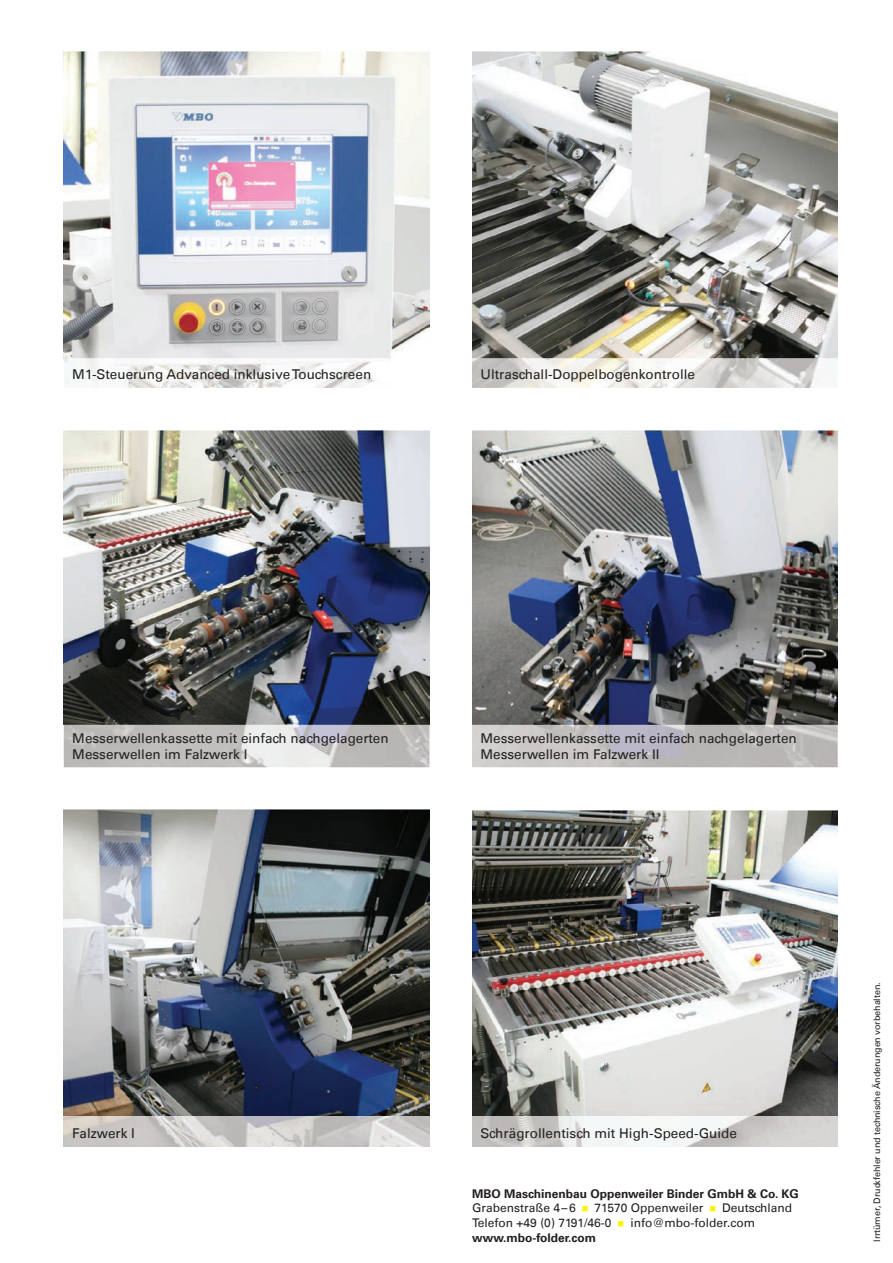
<style>
.page{position:relative;width:893px;height:1263px;background:#fff}
.page>*{position:absolute;margin:0;border:0;box-sizing:border-box;transform-origin:0 0}
.t1{font:13.5px/16.2px "Univers LT";color:#231f20}
.t2{font:12px/14.5px "Univers LT";color:#231f20}
.t3{font:9px "Univers LT";letter-spacing:-.01em;color:#231f20}
.s1{font-weight:700}
.s2{color:#fff101}
</style>
<div class="page">
<img style="left:472px;top:811px;width:366px;height:306px">
<img style="left:64px;top:810px;width:365px;height:307px">
<img style="left:64px;top:430px;width:365px;height:295px">
<img style="left:472px;top:430px;width:366px;height:295px">
<img style="left:472px;top:51px;width:366px;height:307px">
<img style="left:64px;top:51px;width:365px;height:307px">
<svg style="left:63px;top:358px;width:775px;height:30px"></svg>
<svg style="left:63px;top:725px;width:775px;height:42px;background:#c7c5c5"></svg>
<svg style="left:63px;top:1117px;width:775px;height:30px"></svg>
<p class="t1" style="left:72px;top:367px;width:300px">M1-Steuerung Advanced inklusive Touchscreen</p>
<p class="t1" style="left:480px;top:367px;width:216px">Ultraschall-Doppelbogenkontrolle</p>
<p class="t1" style="left:72px;top:730px;width:318px">Messerwellenkassette mit einfach nachgelagerten<br>Messerwellen im Falzwerk I</p>
<p class="t1" style="left:480px;top:730px;width:318px">Messerwellenkassette mit einfach nachgelagerten<br>Messerwellen im Falzwerk II</p>
<p class="t1" style="left:72px;top:1125px;width:64px">Falzwerk I</p>
<p class="t1" style="left:480px;top:1125px;width:258px">Schrägrollentisch mit High-Speed-Guide</p>
<p class="t2" style="left:472px;top:1186px;width:328px"><span class="s1">MBO Maschinenbau Oppenweiler Binder GmbH &amp; Co. KG </span>Grabenstraße 4 – 6 <span class="s2">■</span> 71570 Oppenweiler <span class="s2">■</span> Deutschland Telefon +49 (0) 7191/46-0 <span class="s2">■</span> info@mbo-folder.com <span class="s1">www.mbo-folder.com</span></p>
<p class="t3" style="left:872px;top:1242px;width:261px;rotate:-90deg">Irrtümer, Druckfehler und technische Änderungen vorbehalten.</p>
</div>
